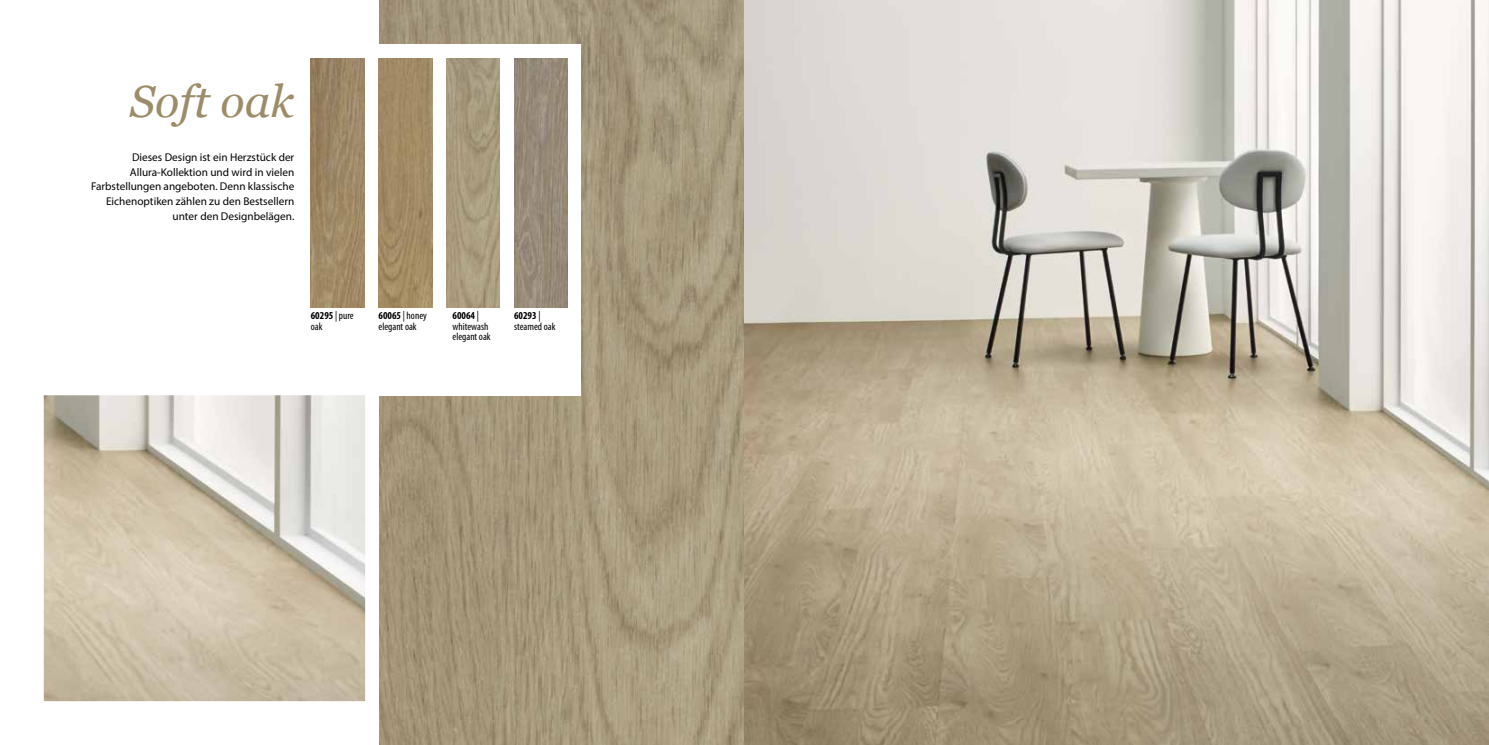
<style>
.page{position:relative;width:1489px;height:745px;background:#fff}
.page>*{position:absolute;margin:0;border:0;box-sizing:border-box;transform-origin:0 0}
.t1{font:italic 45px "Georgia";color:#9d8c69}
.t2{font:11.25px/14.6px "Myriad Pro";color:#000;text-align:right}
.t3{font:condensed 10.62px/10.6px "Myriad Pro";color:#000}
.s1{font-weight:700}
</style>
<div class="page">
<img style="left:379px;top:0;width:365px;height:744px">
<div style="left:23px;top:44px;width:558px;height:351px;background:#fff"></div>
<img style="left:744px;top:0;width:744px;height:744px">
<img style="left:44px;top:395px;width:321px;height:305px">
<img style="left:311px;top:58px;width:53px;height:249px">
<img style="left:446px;top:58px;width:54px;height:249px">
<img style="left:378px;top:58px;width:54px;height:249px">
<img style="left:514px;top:58px;width:53px;height:249px">
<h1 class="t1" style="left:130px;top:69px;width:166px">Soft oak</h1>
<p class="t2" style="left:91px;top:149px;width:205px">Dieses Design ist ein Herzstück der Allura-Kollektion und wird in vielen Farbstellungen angeboten. Denn klassische Eichenoptiken zählen zu den Bestsellern unter den Designbelägen.</p>
<p class="t3" style="left:311px;top:310px;width:44px"><span class="s1">60295</span> | pure oak</p>
<p class="t3" style="left:452px;top:310px;width:40px"><span class="s1">60064</span> | whitewash elegant oak</p>
<p class="t3" style="left:378px;top:310px;width:50px"><span class="s1">60065</span> | honey elegant oak</p>
<p class="t3" style="left:514px;top:310px;width:43px"><span class="s1">60293</span> | steamed oak</p>
</div>
